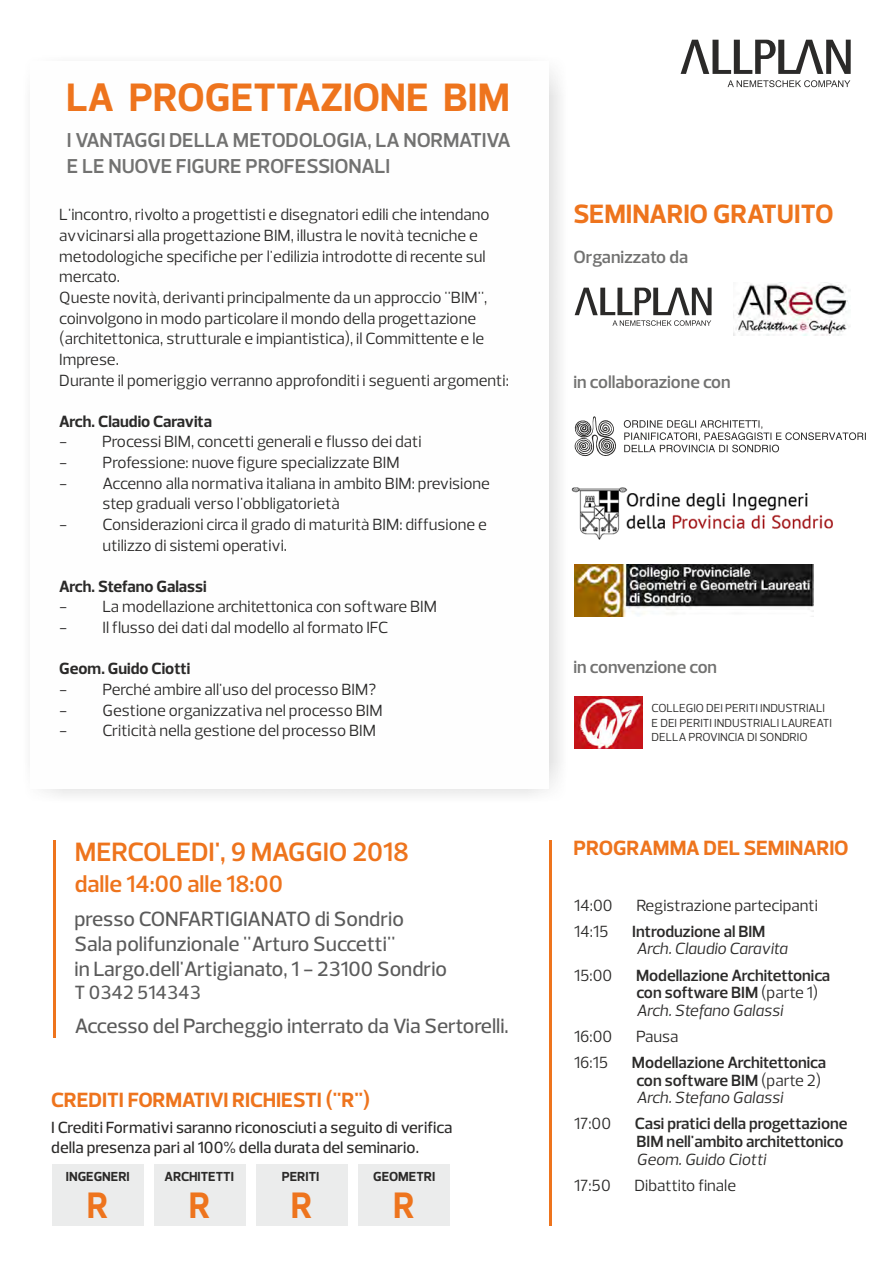
<style>
.page{position:relative;width:893px;height:1263px;background:#fff}
.page>*{position:absolute;margin:0;border:0;box-sizing:border-box;transform-origin:0 0}
.t1{font:700 40.35px "Prelo";color:#ee741d}
.t2{font:700 37.5px "Prelo";color:#ee741d;scale:.93 1}
.t3{font:600 27px "Prelo";color:#ee741d}
.t4{font:700 27px "Prelo";color:#ee741d}
.t5{font:600 24px "Prelo";color:#ee741d}
.t6{font:500 21px/24.9px "Prelo";color:#5b5b5b}
.t7{font:700 21px "Prelo";color:#ee741d}
.t8{font:600 20.55px/25.7px "Prelo";letter-spacing:-.01em;color:#727271}
.t9{font:500 19.5px "Prelo";color:#5b5b5b}
.t10{font:600 18px "Prelo";color:#727271}
.t11{font:16.5px/20.5px "Prelo";color:#2b2a29}
.t12{font:600 16.5px/17.5px "Prelo";color:#2b2a29}
.t13{font:500 16.5px/20.7px "Prelo";color:#2b2a29}
.t14{font:700 16.5px "Prelo";color:#2b2a29}
.t15{font:italic 16.5px "Prelo";color:#2b2a29}
.t16{font:700 13.35px "Prelo";color:#2b2a29}
.t17{font:11.85px/14.9px "Prelo";color:#2b2a29}
.s1{font-weight:400}
.s2{font-weight:400;font-style:italic}
</style>
<div class="page">
<svg style="left:681px;top:40px;width:170px;height:34px"></svg>
<svg style="left:728px;top:80px;width:122px;height:7px"></svg>
<hr style="left:549px;top:840px;width:3px;height:385px;background:#ee741d">
<hr style="left:53px;top:840px;width:3px;height:198px;background:#ee741d">
<svg style="left:575px;top:288px;width:137px;height:38px"></svg>
<svg style="left:574px;top:416px;width:292px;height:41px"></svg>
<img style="left:733px;top:282px;width:117px;height:54px">
<img style="left:571px;top:487px;width:262px;height:53px">
<img style="left:574px;top:697px;width:69px;height:51px">
<div style="left:155px;top:1164px;width:91px;height:61px;background:#ebecec"></div>
<div style="left:256px;top:1164px;width:92px;height:61px;background:#ebecec"></div>
<div style="left:52px;top:1164px;width:92px;height:61px;background:#ebecec"></div>
<div style="left:359px;top:1164px;width:91px;height:61px;background:#ebecec"></div>
<img style="left:575px;top:564px;width:238px;height:52px">
<h1 class="t1" style="left:66px;top:81px;width:445px">LA PROGETTAZIONE BIM</h1>
<p class="t8" style="left:67px;top:129px;width:445px">I VANTAGGI DELLA METODOLOGIA, LA NORMATIVA<br>E LE NUOVE FIGURE PROFESSIONALI</p>
<p class="t11" style="left:59px;top:206px;width:451px">L'incontro, rivolto a progettisti e disegnatori edili che intendano avvicinarsi alla progettazione BIM, illustra le novità tecniche e metodologiche specifiche per l'edilizia introdotte di recente sul mercato.<br>Queste novità, derivanti principalmente da un approccio "BIM", coinvolgono in modo particolare il mondo della progettazione (architettonica, strutturale e impiantistica), il Committente e le Imprese.<br>Durante il pomeriggio verranno approfonditi i seguenti argomenti:</p>
<p class="t14" style="left:59px;top:414px;width:154px">Arch. Claudio Caravita</p>
<p class="t11" style="left:59px;top:433px;width:364px">- Processi BIM, concetti generali e flusso dei dati</p>
<p class="t11" style="left:59px;top:454px;width:342px">- Professione: nuove figure specializzate BIM</p>
<p class="t11" style="left:103px;top:474px;width:389px;text-indent:-43px">- Accenno alla normativa italiana in ambito BIM: previsione step graduali verso l'obbligatorietà</p>
<p class="t11" style="left:103px;top:515px;width:386px;text-indent:-43px">- Considerazioni circa il grado di maturità BIM: diffusione e utilizzo di sistemi operativi.</p>
<p class="t14" style="left:59px;top:579px;width:149px">Arch. Stefano Galassi</p>
<p class="t11" style="left:59px;top:598px;width:379px">- La modellazione architettonica con software BIM</p>
<p class="t11" style="left:59px;top:619px;width:331px">- Il flusso dei dati dal modello al formato IFC</p>
<p class="t14" style="left:59px;top:662px;width:133px">Geom. Guido Ciotti</p>
<p class="t11" style="left:59px;top:680px;width:319px">- Perché ambire all'uso del processo BIM?</p>
<p class="t11" style="left:59px;top:701px;width:325px">- Gestione organizzativa nel processo BIM</p>
<p class="t11" style="left:59px;top:722px;width:318px">- Criticità nella gestione del processo BIM</p>
<h3 class="t3" style="left:75px;top:841px;width:336px">MERCOLEDI', 9 MAGGIO 2018</h3>
<h3 class="t5" style="left:75px;top:874px;width:210px">dalle 14:00 alle 18:00</h3>
<p class="t6" style="left:74px;top:908px;width:374px">presso CONFARTIGIANATO di Sondrio<br>Sala polifunzionale "Arturo Succetti"<br>in Largo.dell'Artigianato, 1 - 23100 Sondrio</p>
<p class="t9" style="left:74px;top:985px;width:128px">T 0342 514343</p>
<p class="t6" style="left:75px;top:1016px;width:436px">Accesso del Parcheggio interrato da Via Sertorelli.</p>
<p class="t7" style="left:51px;top:1091px;width:320px">CREDITI FORMATIVI RICHIESTI ("R")</p>
<p class="t13" style="left:51px;top:1118px;width:403px">I Crediti Formativi saranno riconosciuti a seguito di verifica della presenza pari al 100% della durata del seminario.</p>
<p class="t16" style="left:66px;top:1170px;width:65px">INGEGNERI</p>
<p class="t16" style="left:165px;top:1170px;width:71px">ARCHITETTI</p>
<p class="t16" style="left:282px;top:1170px;width:39px">PERITI</p>
<p class="t16" style="left:373px;top:1170px;width:64px">GEOMETRI</p>
<h2 class="t2" style="left:87px;top:1190px;width:25px">R</h2>
<h2 class="t2" style="left:189px;top:1190px;width:25px">R</h2>
<h2 class="t2" style="left:291px;top:1190px;width:25px">R</h2>
<h2 class="t2" style="left:393px;top:1190px;width:25px">R</h2>
<h3 class="t4" style="left:573px;top:203px;width:262px">SEMINARIO GRATUITO</h3>
<p class="t10" style="left:573px;top:249px;width:116px">Organizzato da</p>
<p class="t10" style="left:573px;top:374px;width:159px">in collaborazione con</p>
<p class="t10" style="left:573px;top:659px;width:145px">in convenzione con</p>
<p class="t17" style="left:652px;top:701px;width:182px">COLLEGIO DEI PERITI INDUSTRIALI<br>E DEI PERITI INDUSTRIALI LAUREATI<br>DELLA PROVINCIA DI SONDRIO</p>
<p class="t7" style="left:573px;top:839px;width:277px">PROGRAMMA DEL SEMINARIO</p>
<p class="t11" style="left:574px;top:896px;width:40px">14:00</p>
<p class="t11" style="left:636px;top:896px;width:183px">Registrazione partecipanti</p>
<p class="t11" style="left:574px;top:922px;width:36px">14:15</p>
<p class="t12" style="left:632px;top:924px;width:135px">Introduzione al BIM</p>
<p class="t15" style="left:636px;top:942px;width:153px">Arch. Claudio Caravita</p>
<p class="t11" style="left:574px;top:966px;width:40px">15:00</p>
<p class="t12" style="left:636px;top:967px;width:196px">Modellazione Architettonica con software BIM <span class="s1">(parte 1)<br></span><span class="s2">Arch. Stefano Galassi</span></p>
<p class="t11" style="left:574px;top:1027px;width:40px">16:00</p>
<p class="t11" style="left:636px;top:1027px;width:44px">Pausa</p>
<p class="t11" style="left:574px;top:1054px;width:36px">16:15</p>
<p class="t12" style="left:632px;top:1055px;width:196px">Modellazione Architettonica con software BIM <span class="s1">(parte 2)<br></span><span class="s2">Arch. Stefano Galassi</span></p>
<p class="t11" style="left:574px;top:1115px;width:38px">17:00</p>
<p class="t12" style="left:635px;top:1116px;width:214px">Casi pratici della progettazione<br>BIM nell'ambito architettonico</p>
<p class="t15" style="left:636px;top:1152px;width:131px">Geom. Guido Ciotti</p>
<p class="t11" style="left:574px;top:1176px;width:38px">17:50</p>
<p class="t11" style="left:634px;top:1176px;width:103px">Dibattito finale</p>
</div>
